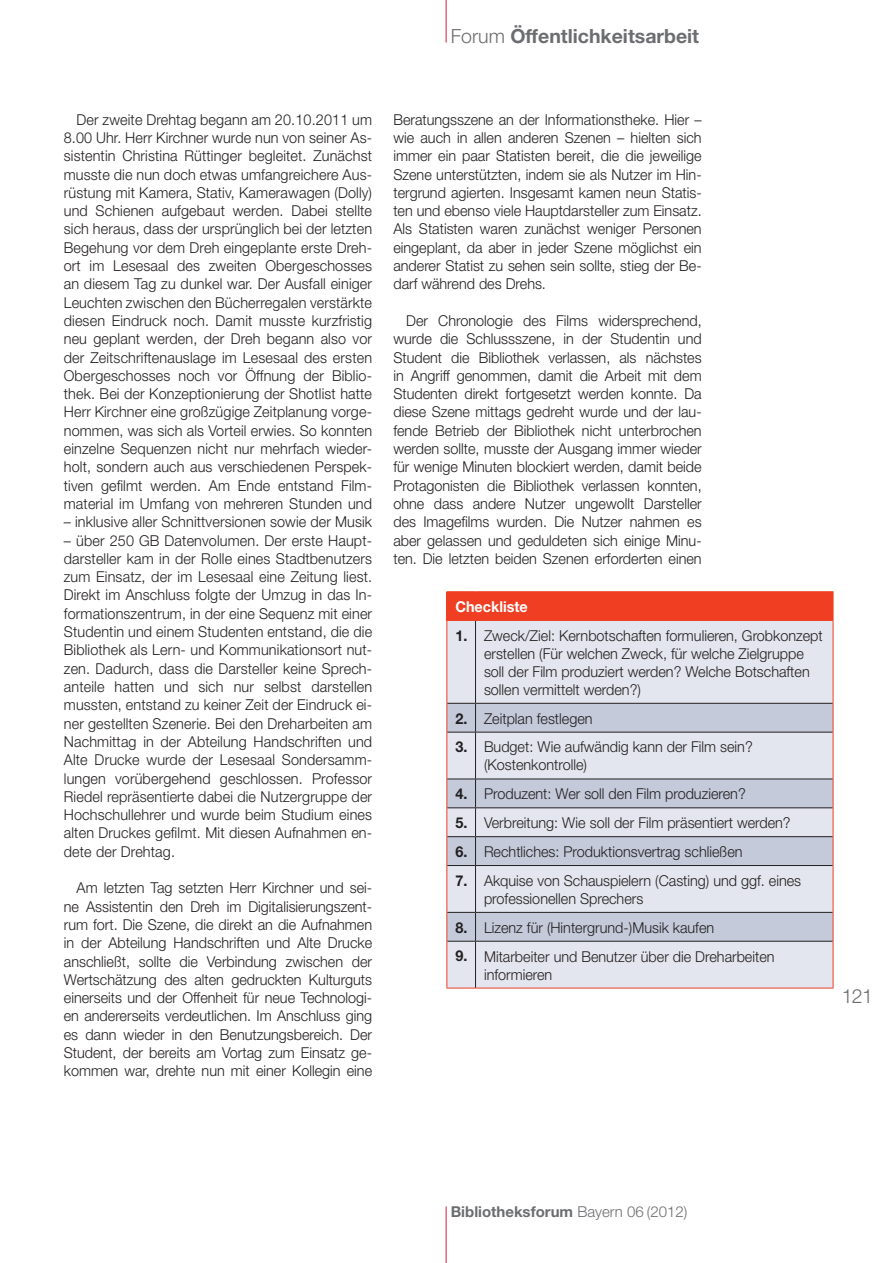
<style>
.page{position:relative;width:893px;height:1263px;background:#fff}
.page>*{position:absolute;margin:0;border:0;box-sizing:border-box;transform-origin:0 0}
.t1{font:700 19.5px "Helvetica Neue";color:#6c6d70}
.t2{font:300 19.5px "Helvetica Neue";color:#6c6d70}
.t3{font:300 15px/18.3px "Helvetica Neue";color:#231f20;text-align:justify;scale:.96 1}
.t4{font:700 15px "Helvetica Neue";color:#6c6d70}
.t5{font:700 15px "Helvetica Neue";color:#fff;scale:.96 1}
.s1{font-weight:300}
.s2{font-weight:700}
</style>
<div class="page">
<hr style="left:446px;top:0;width:1px;height:43px;background:#d1232a">
<hr style="left:446px;top:1206px;width:1px;height:57px;background:#d1232a">
<div style="left:447px;top:592px;width:386px;height:28px;background:#ef3e22"></div>
<div style="left:447px;top:621px;width:386px;height:367px;background:#e3e6ee"></div>
<svg style="left:447px;top:704px;width:386px;height:237px;background:#d3d6e2"></svg>
<hr style="left:475px;top:703px;width:358px;height:1px;background:#231f20">
<hr style="left:475px;top:732px;width:358px;height:1px;background:#231f20">
<hr style="left:475px;top:779px;width:358px;height:1px;background:#231f20">
<hr style="left:475px;top:807px;width:358px;height:1px;background:#231f20">
<hr style="left:475px;top:836px;width:358px;height:1px;background:#231f20">
<hr style="left:475px;top:865px;width:358px;height:1px;background:#231f20">
<hr style="left:475px;top:912px;width:358px;height:1px;background:#231f20">
<hr style="left:475px;top:941px;width:358px;height:1px;background:#231f20">
<hr style="left:475px;top:591px;width:358px;height:1px;background:#ef3e22">
<svg style="left:833px;top:592px;width:1px;height:28px"></svg>
<hr style="left:446px;top:621px;width:1px;height:82px;background:#ef3e22">
<hr style="left:833px;top:621px;width:1px;height:82px;background:#ef3e22">
<svg style="left:833px;top:703px;width:1px;height:29px"></svg>
<hr style="left:446px;top:732px;width:1px;height:47px;background:#ef3e22">
<hr style="left:833px;top:732px;width:1px;height:47px;background:#ef3e22">
<svg style="left:833px;top:779px;width:1px;height:86px"></svg>
<hr style="left:446px;top:865px;width:1px;height:47px;background:#ef3e22">
<hr style="left:833px;top:865px;width:1px;height:47px;background:#ef3e22">
<svg style="left:833px;top:912px;width:1px;height:29px"></svg>
<hr style="left:446px;top:941px;width:1px;height:47px;background:#ef3e22">
<hr style="left:833px;top:941px;width:1px;height:47px;background:#ef3e22">
<svg style="left:446px;top:988px;width:29px;height:1px"></svg>
<hr style="left:475px;top:988px;width:358px;height:1px;background:#ef3e22">
<svg style="left:446px;top:591px;width:29px;height:30px"></svg>
<hr style="left:475px;top:620px;width:358px;height:1px;background:#ef3e22">
<hr style="left:475px;top:621px;width:1px;height:82px;background:#231f20">
<svg style="left:446px;top:703px;width:30px;height:30px"></svg>
<hr style="left:475px;top:732px;width:1px;height:47px;background:#231f20">
<svg style="left:446px;top:779px;width:30px;height:87px;background:#c4c2cd"></svg>
<hr style="left:475px;top:866px;width:1px;height:46px;background:#231f20">
<svg style="left:446px;top:912px;width:30px;height:30px"></svg>
<hr style="left:475px;top:941px;width:1px;height:47px;background:#231f20">
<h1 class="t1" style="left:451px;top:24px;width:250px"><span class="s1">Forum</span> Öffentlichkeitsarbeit</h1>
<p class="t3" style="left:64px;top:110px;width:323px;text-indent:13px">Der zweite Drehtag begann am 20.10.2011 um 8.00 Uhr. Herr Kirchner wurde nun von seiner As&shy;sistentin Christina Rüttinger begleitet. Zunächst musste die nun doch etwas umfangreichere Aus&shy;rüstung mit Kamera, Stativ, Kamerawagen (Dolly) und Schienen aufgebaut werden. Dabei stellte sich heraus, dass der ursprünglich bei der letzten Begehung vor dem Dreh eingeplante erste Dreh&shy;ort im Lesesaal des zweiten Obergeschosses an diesem Tag zu dunkel war. Der Ausfall einiger Leuchten zwischen den Bücherregalen verstärkte diesen Eindruck noch. Damit musste kurzfristig neu geplant werden, der Dreh begann also vor der Zeitschriftenauslage im Lesesaal des ersten Obergeschosses noch vor Öffnung der Biblio&shy;thek. Bei der Konzeptionierung der Shotlist hatte Herr Kirchner eine großzügige Zeitplanung vorge&shy;nommen, was sich als Vorteil erwies. So konnten einzelne Sequenzen nicht nur mehrfach wieder&shy;holt, sondern auch aus verschiedenen Perspek&shy;tiven gefilmt werden. Am Ende entstand Film&shy;material im Umfang von mehreren Stunden und</p>
<p class="t3" style="left:64px;top:512px;width:323px">– inklusive aller Schnittversionen sowie der Musik</p>
<p class="t3" style="left:64px;top:531px;width:323px">– über 250 GB Datenvolumen. Der erste Haupt&shy;darsteller kam in der Rolle eines Stadtbenutzers zum Einsatz, der im Lesesaal eine Zeitung liest.<br>Direkt im Anschluss folgte der Umzug in das In&shy;formationszentrum, in der eine Sequenz mit einer Studentin und einem Studenten entstand, die die Bibliothek als Lern- und Kommunikationsort nut&shy;zen. Dadurch, dass die Darsteller keine Sprech&shy;anteile hatten und sich nur selbst darstellen mussten, entstand zu keiner Zeit der Eindruck ei&shy;ner gestellten Szenerie. Bei den Dreharbeiten am Nachmittag in der Abteilung Handschriften und Alte Drucke wurde der Lesesaal Sondersamm&shy;lungen vorübergehend geschlossen. Professor Riedel repräsentierte dabei die Nutzergruppe der Hochschullehrer und wurde beim Studium eines alten Druckes gefilmt. Mit diesen Aufnahmen en&shy;dete der Drehtag.</p>
<p class="t3" style="left:64px;top:878px;width:323px;text-indent:13px">Am letzten Tag setzten Herr Kirchner und sei&shy;ne Assistentin den Dreh im Digitalisierungszent&shy;rum fort. Die Szene, die direkt an die Aufnahmen in der Abteilung Handschriften und Alte Drucke anschließt, sollte die Verbindung zwischen der Wertschätzung des alten gedruckten Kulturguts einerseits und der Offenheit für neue Technologi&shy;en andererseits verdeutlichen. Im Anschluss ging es dann wieder in den Benutzungsbereich. Der Student, der bereits am Vortag zum Einsatz ge&shy;kommen war, drehte nun mit einer Kollegin eine</p>
<p class="t3" style="left:393px;top:110px;width:323px">Beratungsszene an der Informationstheke. Hier – wie auch in allen anderen Szenen – hielten sich immer ein paar Statisten bereit, die die jeweilige Szene unterstützten, indem sie als Nutzer im Hin&shy;tergrund agierten. Insgesamt kamen neun Statis&shy;ten und ebenso viele Hauptdarsteller zum Einsatz.<br>Als Statisten waren zunächst weniger Personen eingeplant, da aber in jeder Szene möglichst ein anderer Statist zu sehen sein sollte, stieg der Be&shy;darf während des Drehs.</p>
<p class="t3" style="left:393px;top:311px;width:323px;text-indent:13px">Der Chronologie des Films widersprechend, wurde die Schlussszene, in der Studentin und Student die Bibliothek verlassen, als nächstes in Angriff genommen, damit die Arbeit mit dem Studenten direkt fortgesetzt werden konnte. Da diese Szene mittags gedreht wurde und der lau&shy;fende Betrieb der Bibliothek nicht unterbrochen werden sollte, musste der Ausgang immer wieder für wenige Minuten blockiert werden, damit beide Protagonisten die Bibliothek verlassen konnten, ohne dass andere Nutzer ungewollt Darsteller des Imagefilms wurden. Die Nutzer nahmen es aber gelassen und geduldeten sich einige Minu&shy;ten. Die letzten beiden Szenen erforderten einen</p>
<p class="t5" style="left:455px;top:597px;width:77px">Checkliste</p>
<p class="t3" style="left:484px;top:626px;width:354px;text-align:left;text-indent:-29px"><span class="s2">1.</span> Zweck/Ziel: Kernbotschaften formulieren, Grobkonzept erstellen (Für welchen Zweck, für welche Zielgruppe soll der Film produziert werden? Welche Botschaften sollen vermittelt werden?)</p>
<p class="t3" style="left:455px;top:709px;width:144px"><span class="s2">2.</span> Zeitplan festlegen</p>
<p class="t3" style="left:484px;top:738px;width:281px;text-indent:-29px"><span class="s2">3.</span> Budget: Wie aufwändig kann der Film sein? (Kostenkontrolle)</p>
<p class="t3" style="left:455px;top:784px;width:304px"><span class="s2">4.</span> Produzent: Wer soll den Film produzieren?</p>
<p class="t3" style="left:455px;top:813px;width:351px"><span class="s2">5.</span> Verbreitung: Wie soll der Film präsentiert werden?</p>
<p class="t3" style="left:455px;top:842px;width:301px"><span class="s2">6.</span> Rechtliches: Produktionsvertrag schließen</p>
<p class="t3" style="left:484px;top:871px;width:332px;text-indent:-29px"><span class="s2">7.</span> Akquise von Schauspielern (Casting) und ggf. eines professionellen Sprechers</p>
<p class="t3" style="left:455px;top:918px;width:271px"><span class="s2">8.</span> Lizenz für (Hintergrund-)Musik kaufen</p>
<p class="t3" style="left:484px;top:947px;width:304px;text-indent:-29px"><span class="s2">9.</span> Mitarbeiter und Benutzer über die Dreharbeiten informieren</p>
<h1 class="t2" style="left:842px;top:984px;width:32px">121</h1>
<p class="t4" style="left:451px;top:1202px;width:238px">Bibliotheksforum <span class="s1">Bayern 06 (2012)</span></p>
</div>
